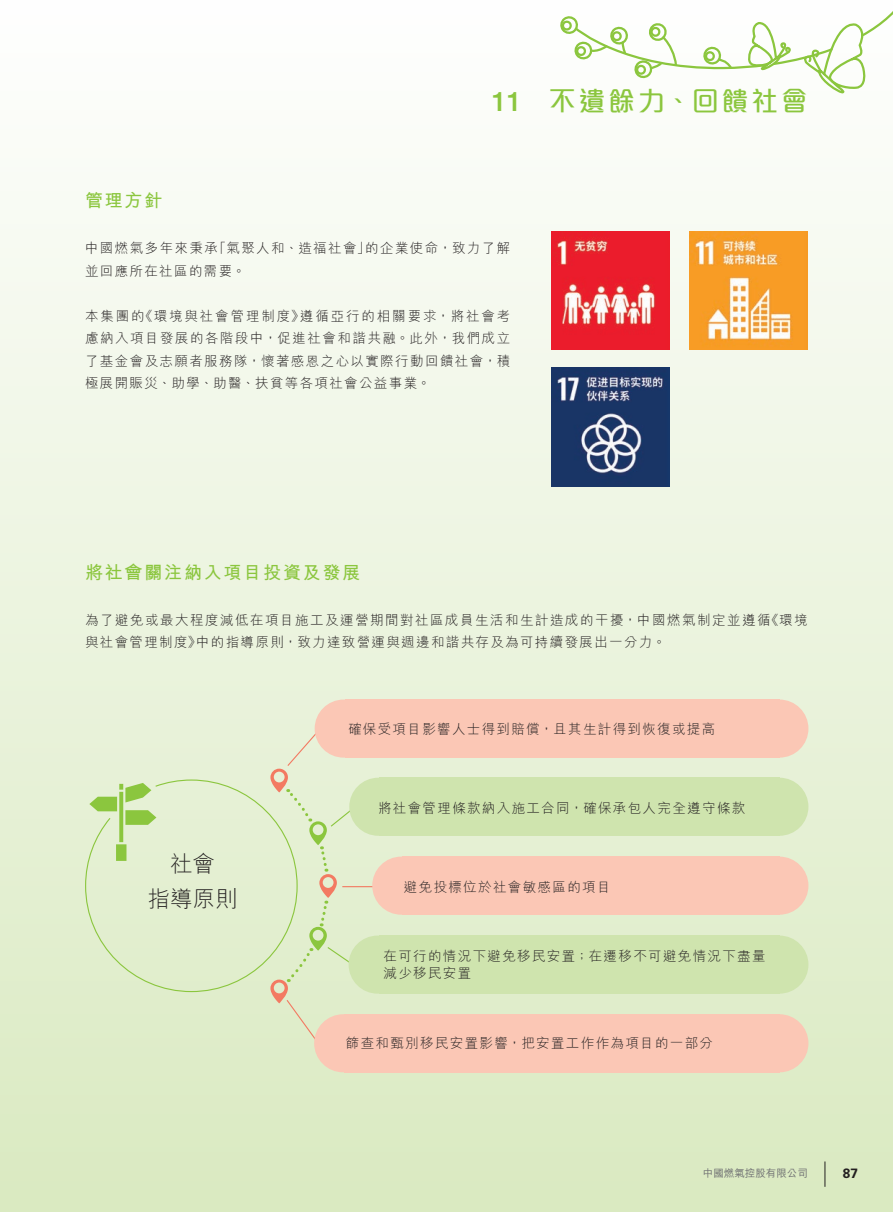
<style>
.page{position:relative;width:893px;height:1212px;background:#fff}
.page>*{position:absolute;margin:0;border:0;box-sizing:border-box;transform-origin:0 0}
.t1{font:500 27px "M Elle HK";letter-spacing:.1em;color:#8bc63e}
.t2{font:300 22.5px/34.5px "M Hei HK";color:#231f20;text-align:center}
.t3{font:700 18px "M Hei HK";letter-spacing:.1em;color:#8bc63e}
.t4{font:300 13.5px/22.5px "M Hei HK";letter-spacing:.1em;color:#231f20}
.t5{font:700 13.5px "Univers LT Std";color:#231f20}
.t6{font:500 10.5px "M Hei HK";color:#6c6d70}
.s1{font-family:"Helvetica Neue LT Std"}
</style>
<div class="page">
<div style="left:0;top:0;width:893px;height:1212px;background:linear-gradient(to bottom,#fefefe,#dae9c0)"></div>
<svg style="left:825px;top:1161px;width:1px;height:26px"></svg>
<svg style="left:557px;top:0;width:336px;height:102px"></svg>
<hr style="left:342px;top:886px;width:72px;height:1px;background:#f37a62">
<div style="left:372px;top:856px;width:58px;height:59px;background:#fbc7b5;border-radius:50%"></div>
<div style="left:750px;top:856px;width:58px;height:59px;background:#fbc7b5;border-radius:50%"></div>
<div style="left:402px;top:856px;width:378px;height:59px;background:#fbc7b5"></div>
<div style="left:349px;top:935px;width:58px;height:59px;background:#cfe4ae;border-radius:50%"></div>
<div style="left:750px;top:935px;width:58px;height:59px;background:#cfe4ae;border-radius:50%"></div>
<div style="left:379px;top:935px;width:401px;height:59px;background:#cfe4ae"></div>
<div style="left:314px;top:1014px;width:58px;height:58px;background:#fbc7b5;border-radius:50%"></div>
<div style="left:750px;top:1014px;width:58px;height:58px;background:#fbc7b5;border-radius:50%"></div>
<div style="left:344px;top:1014px;width:436px;height:58px;background:#fbc7b5"></div>
<div style="left:315px;top:699px;width:58px;height:59px;background:#fbc7b5;border-radius:50%"></div>
<div style="left:750px;top:699px;width:58px;height:59px;background:#fbc7b5;border-radius:50%"></div>
<div style="left:345px;top:699px;width:435px;height:59px;background:#fbc7b5"></div>
<div style="left:349px;top:778px;width:58px;height:58px;background:#cfe4ae;border-radius:50%"></div>
<div style="left:750px;top:778px;width:58px;height:58px;background:#cfe4ae;border-radius:50%"></div>
<div style="left:380px;top:778px;width:400px;height:58px;background:#cfe4ae"></div>
<div style="left:84px;top:779px;width:186px;height:214px;background:#e3efd0"></div>
<svg style="left:89px;top:783px;width:67px;height:78px;background:#cbe4a8"></svg>
<svg style="left:270px;top:724px;width:89px;height:330px;background:#e3e6c6"></svg>
<img style="left:552px;top:232px;width:118px;height:118px">
<img style="left:690px;top:232px;width:118px;height:118px">
<img style="left:551px;top:368px;width:118px;height:118px">
<h1 class="t1" style="left:492px;top:88px;width:318px"><span class="s1">11</span> 不遺餘力、回饋社會</h1>
<h3 class="t3" style="left:85px;top:188px;width:79px">管理方針</h3>
<p class="t4" style="left:85px;top:237px;width:427px">中國燃氣多年來秉承「氣聚人和、造福社會」的企業使命，致力了解並回應所在社區的需要。</p>
<p class="t4" style="left:85px;top:304px;width:427px;text-align:justify">本集團的《環境與社會管理制度》遵循亞行的相關要求，將社會考慮納入項目發展的各階段中，促進社會和諧共融。此外，我們成立了基金會及志願者服務隊，懷著感恩之心以實際行動回饋社會，積極展開賑災、助學、助醫、扶貧等各項社會公益事業。</p>
<h3 class="t3" style="left:85px;top:560px;width:277px">將社會關注納入項目投資及發展</h3>
<p class="t4" style="left:85px;top:608px;width:724px">為了避免或最大程度減低在項目施工及運營期間對社區成員生活和生計造成的干擾，中國燃氣制定並遵循《環境與社會管理制度》中的指導原則，致力達致營運與週邊和諧共存及為可持續發展出一分力。</p>
<p class="t4" style="left:348px;top:717px;width:369px">確保受項目影響人士得到賠償，且其生計得到恢復或提高</p>
<h2 class="t2" style="left:148px;top:846px;width:91px">社會<br>指導原則</h2>
<p class="t4" style="left:378px;top:796px;width:369px">將社會管理條款納入施工合同，確保承包人完全遵守條款</p>
<p class="t4" style="left:404px;top:875px;width:208px">避免投標位於社會敏感區的項目</p>
<p class="t4" style="left:384px;top:947px;width:384px;line-height:17.2px">在可行的情況下避免移民安置；在遷移不可避免情況下盡量減少移民安置</p>
<p class="t4" style="left:346px;top:1032px;width:369px">篩查和甄別移民安置影響，把安置工作作為項目的一部分</p>
<p class="t6" style="left:703px;top:1166px;width:106px">中國燃氣控股有限公司</p>
<p class="t5" style="left:843px;top:1165px;width:17px">87</p>
</div>
